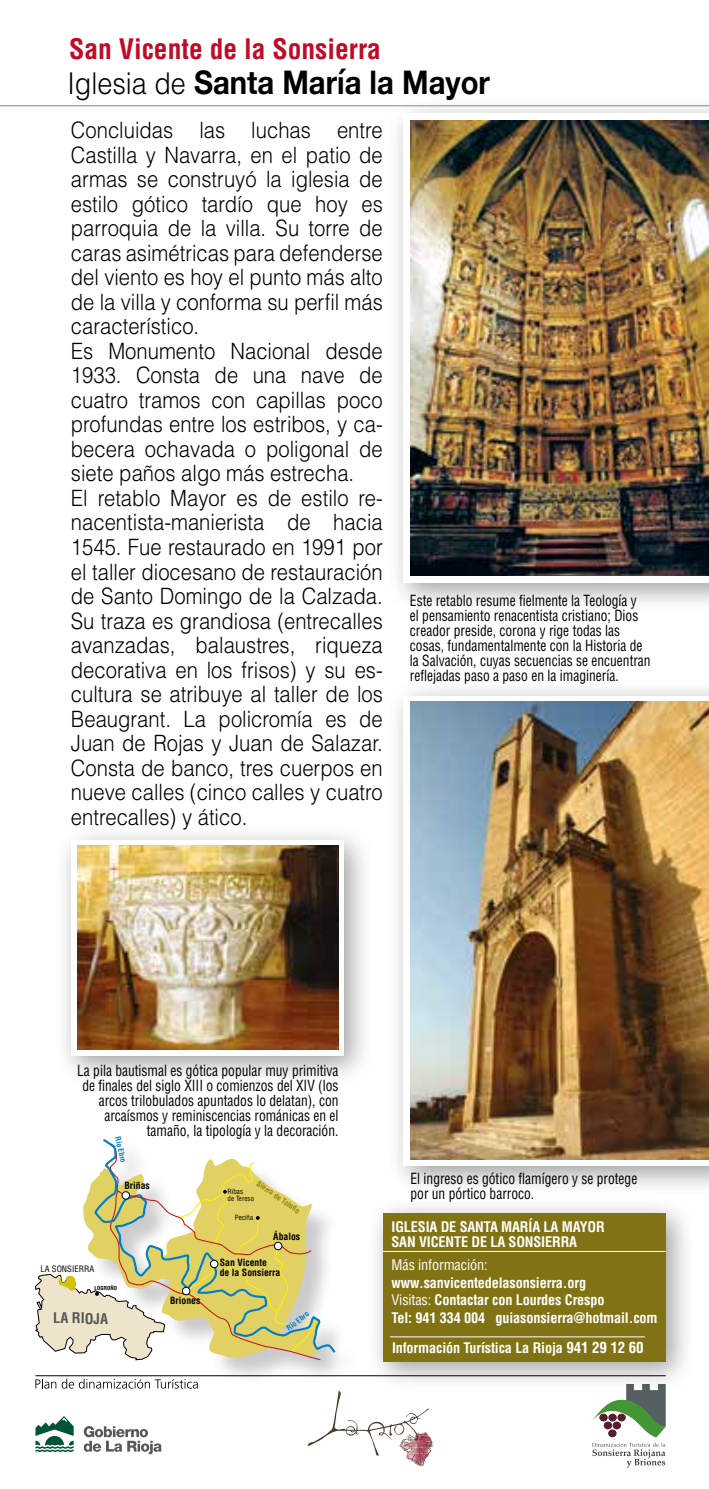
<style>
.page{position:relative;width:709px;height:1489px;background:#fff}
.page>*{position:absolute;margin:0;border:0;box-sizing:border-box;transform-origin:0 0}
.t1{font:700 32.5px "Helvetica Neue";color:#000;scale:.9 1}
.t2{font:700 condensed 27.5px "Helvetica";color:#c10a27}
.t3{font:300 22.5px/24.5px "Helvetica";color:#000;scale:.9 1}
.t4{font:condensed 15px/15px "Helvetica";color:#000;scale:.9 1}
.t5{font:700 condensed 14.5px "Helvetica";letter-spacing:-.005em;color:#575756}
.t6{font:700 condensed 14.25px/17.5px "Helvetica";letter-spacing:-.01em;color:#fff}
.t7{font:condensed 14.25px "Helvetica";letter-spacing:-.01em;color:#fff}
.t8{font:700 condensed 9.75px/9.8px "Helvetica";color:#000}
.t9{font:condensed 8.75px "Helvetica";letter-spacing:-.005em;color:#000}
.t10{font:700 condensed 7.5px "Helvetica";color:#007fc8}
.t11{font:700 condensed 7.5px "Helvetica";color:#8f850d}
.t12{font:condensed 7px/6.5px "Helvetica";color:#000}
.t13{font:700 condensed 5.5px "Helvetica";color:#000}
.s1{font-family:"Helvetica";font-weight:300;font-size:30px}
.s2{font-weight:400}
.s3{font-size:15px}
</style>
<div class="page">
<svg style="left:35px;top:1379px;width:21px;height:9px"></svg>
<svg style="left:62px;top:1378px;width:136px;height:10px"></svg>
<hr style="left:35px;top:1375px;width:630px;height:1px;background:#000">
<svg style="left:308px;top:1390px;width:125px;height:75px"></svg>
<svg style="left:35px;top:1416px;width:39px;height:35px"></svg>
<svg style="left:84px;top:1426px;width:77px;height:27px"></svg>
<svg style="left:592px;top:1392px;width:73px;height:75px"></svg>
<div style="left:608px;top:1429px;width:8px;height:7px;background:#571d2d;border-radius:50%"></div>
<div style="left:608px;top:1429px;width:8px;height:7px;border:1px solid #571d2d;border-radius:50%"></div>
<div style="left:600px;top:1413px;width:7px;height:7px;background:#571d2d;border-radius:50%"></div>
<div style="left:599px;top:1413px;width:8px;height:8px;border:1px solid #571d2d;border-radius:50%"></div>
<div style="left:609px;top:1413px;width:7px;height:7px;background:#571d2d;border-radius:50%"></div>
<div style="left:608px;top:1413px;width:8px;height:8px;border:1px solid #571d2d;border-radius:50%"></div>
<div style="left:618px;top:1413px;width:7px;height:7px;background:#571d2d;border-radius:50%"></div>
<div style="left:617px;top:1413px;width:8px;height:8px;border:1px solid #571d2d;border-radius:50%"></div>
<div style="left:604px;top:1421px;width:7px;height:7px;background:#571d2d;border-radius:50%"></div>
<div style="left:603px;top:1421px;width:9px;height:8px;border:1px solid #571d2d;border-radius:50%"></div>
<div style="left:613px;top:1421px;width:7px;height:7px;background:#571d2d;border-radius:50%"></div>
<div style="left:612px;top:1421px;width:9px;height:8px;border:1px solid #571d2d;border-radius:50%"></div>
<div style="left:386px;top:679px;width:323px;height:517px;background:#000;opacity:.38"></div>
<div style="left:403px;top:696px;width:306px;height:469px;background:#fff"></div>
<div style="left:54px;top:823px;width:320px;height:263px;background:#000;opacity:.38"></div>
<div style="left:71px;top:840px;width:273px;height:215px;background:#fff"></div>
<div style="left:386px;top:96px;width:323px;height:517px;background:#000;opacity:.38"></div>
<div style="left:403px;top:113px;width:306px;height:470px;background:#fff"></div>
<img style="left:410px;top:120px;width:299px;height:455px">
<img style="left:410px;top:702px;width:299px;height:457px">
<img style="left:77px;top:845px;width:261px;height:204px">
<hr style="left:0;top:105px;width:709px;height:1px;background:#9d9d9c">
<div style="left:85px;top:1137px;width:277px;height:249px;background:#000;opacity:.21"></div>
<svg style="left:93px;top:1137px;width:244px;height:217px"></svg>
<svg style="left:35px;top:1157px;width:286px;height:203px"></svg>
<div style="left:366px;top:1195px;width:330px;height:197px;background:#000;opacity:.38"></div>
<div style="left:383px;top:1212px;width:282px;height:149px;background:#817313"></div>
<hr style="left:383px;top:1250px;width:282px;height:1px;background:#fff">
<hr style="left:390px;top:1336px;width:255px;height:1px;background:#fff">
<p class="t2" style="left:69px;top:32px;width:313px">San Vicente de la Sonsierra</p>
<h1 class="t1" style="left:67px;top:57px;width:471px"><span class="s1">Iglesia de</span> Santa María la Mayor</h1>
<p class="t3" style="left:71px;top:117px;width:348px">Concluidas las luchas entre<br>Castilla y Navarra, en el patio de armas se construyó la iglesia de estilo gótico tardío que hoy es parroquia de la villa. Su torre de caras asimétricas para defenderse del viento es hoy el punto más alto de la villa y conforma su perfil más característico.<br>Es Monumento Nacional desde<br>1933. Consta de una nave de cuatro tramos con capillas poco profundas entre los estribos, y ca&shy;becera ochavada o poligonal de siete paños algo más estrecha.<br>El retablo Mayor es de estilo re&shy;nacentista-manierista de hacia<br>1545. Fue restaurado en 1991 por el taller diocesano de restauración de Santo Domingo de la Calzada.<br>Su traza es grandiosa (entrecalles avanzadas, balaustres, riqueza decorativa en los frisos) y su es&shy;cultura se atribuye al taller de los<br>Beaugrant. La policromía es de<br>Juan de Rojas y Juan de Salazar.<br>Consta de banco, tres cuerpos en nueve calles (cinco calles y cuatro entrecalles) y ático.</p>
<p class="t4" style="left:410px;top:593px;width:269px">Este retablo resume fielmente la Teología y<br>el pensamiento renacentista cristiano; Dios creador preside, corona y rige todas las cosas, fundamentalmente con la Historia de la Salvación, cuyas secuencias se encuentran reflejadas paso a paso en la imaginería.</p>
<p class="t4" style="left:77px;top:1062px;width:292px;text-align:right">La pila bautismal es gótica popular muy primitiva de finales del siglo XIII o comienzos del XIV (los arcos trilobulados apuntados lo delatan), con arcaísmos y reminiscencias románicas en el tamaño, la tipología y la decoración.</p>
<p class="t10" style="left:122px;top:1135px;width:28px;rotate:77deg">Río Ebro</p>
<p class="t8" style="left:125px;top:1180px;width:27px">Briñas</p>
<p class="t9" style="left:41px;top:1263px;width:55px">LA SONSIERRA</p>
<p class="t13" style="left:94px;top:1284px;width:24px">LOGROÑO</p>
<p class="t5" style="left:53px;top:1308px;width:56px">LA RIOJA</p>
<p class="t8" style="left:170px;top:1295px;width:32px">Briones</p>
<p class="t11" style="left:260px;top:1178px;width:52px;rotate:35deg">Sierra de Toloño</p>
<p class="t12" style="left:228px;top:1188px;width:28px">Ribas<br>de Tereso</p>
<p class="t12" style="left:235px;top:1214px;width:20px">Peciña</p>
<p class="t8" style="left:273px;top:1231px;width:29px">Ábalos</p>
<p class="t8" style="left:220px;top:1257px;width:62px">San Vicente<br>de la Sonsierra</p>
<p class="t10" style="left:285px;top:1325px;width:28px;rotate:-39deg">Río Ebro</p>
<p class="t4" style="left:410px;top:1170px;width:253px">El ingreso es gótico flamígero y se protege por un pórtico barroco.</p>
<p class="t6" style="left:391px;top:1218px;width:215px;line-height:15px">IGLESIA DE SANTA MARÍA LA MAYOR<br>SAN VICENTE DE LA SONSIERRA</p>
<p class="t7" style="left:391px;top:1256px;width:98px">Más información:</p>
<p class="t6" style="left:391px;top:1273px;width:267px">www.sanvicentedelasonsierra.org<br><span class="s2">Visitas:</span> Contactar con Lourdes Crespo<br>Tel: 941 334 004 guiasonsierra@hotmail.com</p>
<p class="t6" style="left:392px;top:1338px;width:253px">Información Turística La Rioja <span class="s3">941 29 12 60</span></p>
</div>
